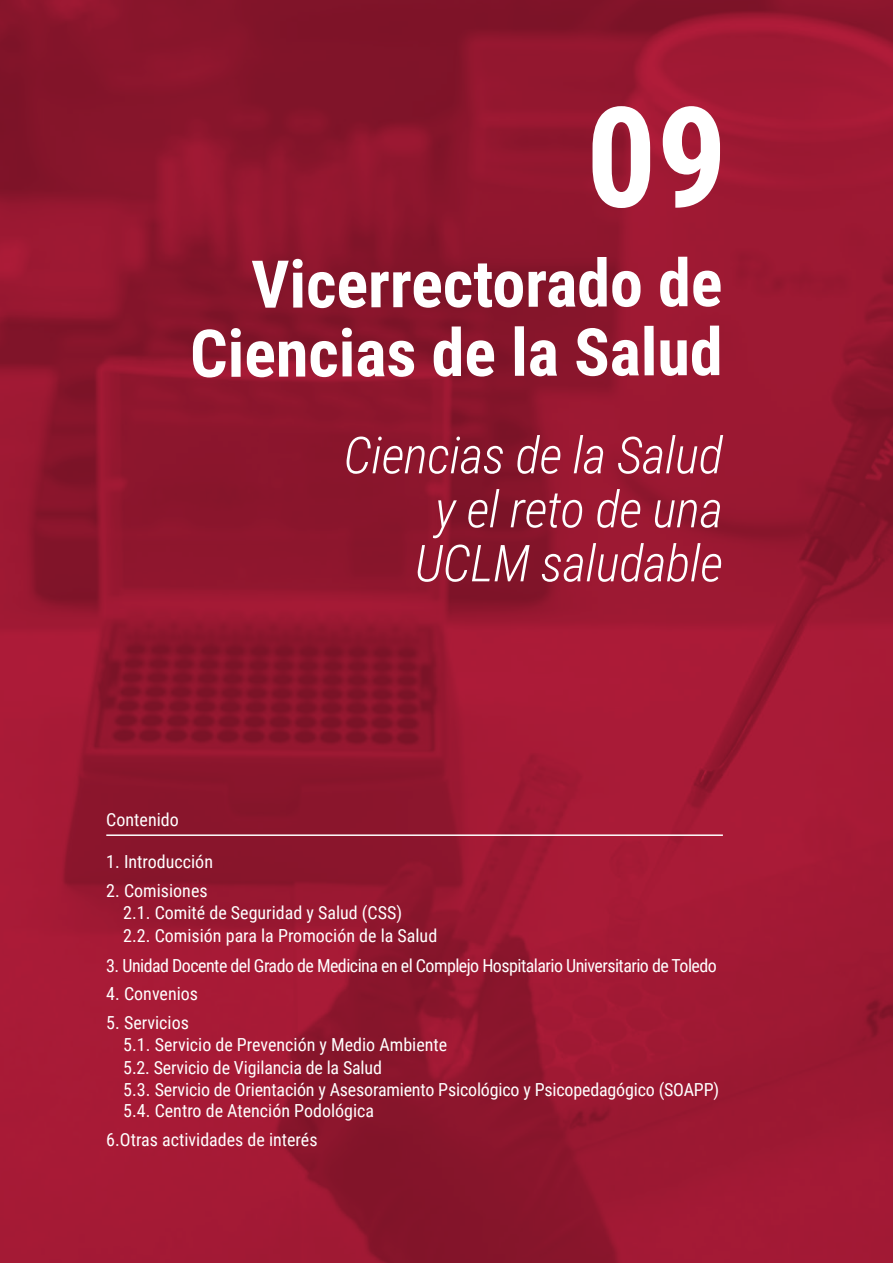
<style>
.page{position:relative;width:893px;height:1263px;background:#fff}
.page>*{position:absolute;margin:0;border:0;box-sizing:border-box;transform-origin:0 0}
.txt_corrido{font:700 139.5px "Roboto Condensed";color:#fff}
.txt_corrido-2{font:700 66px "Roboto Condensed";letter-spacing:-.005em;color:#fff}
.txt_corrido-3{font:italic 300 51px "Roboto Condensed";letter-spacing:-.01em;color:#fff}
.txt_corrido-4{font:18px "Roboto Condensed";letter-spacing:-.005em;color:#fff}
.txt_corrido-5{font:18px "Roboto Condensed";letter-spacing:-.03em;color:#fff}
</style>
<div class="page">
<img style="left:0;top:0;width:893px;height:1263px">
<hr style="left:106px;top:834px;width:617px;height:2px;background:#fff">
<p class="txt_corrido" style="left:586px;top:59px;width:143px">09</p>
<p class="txt_corrido-2" style="left:251px;top:237px;width:473px">Vicerrectorado de</p>
<p class="txt_corrido-2" style="left:190px;top:306px;width:534px">Ciencias de la Salud</p>
<p class="txt_corrido-3" style="left:344px;top:419px;width:381px">Ciencias de la Salud</p>
<p class="txt_corrido-3" style="left:435px;top:473px;width:290px">y el reto de una</p>
<p class="txt_corrido-3" style="left:415px;top:527px;width:310px">UCLM saludable</p>
<p class="txt_corrido-4" style="left:106px;top:807px;width:74px">Contenido</p>
<p class="txt_corrido-4" style="left:106px;top:849px;width:108px">1. Introducción</p>
<p class="txt_corrido-4" style="left:106px;top:878px;width:103px">2. Comisiones</p>
<p class="txt_corrido-4" style="left:123px;top:900px;width:280px">2.1. Comité de Seguridad y Salud (CSS)</p>
<p class="txt_corrido-4" style="left:123px;top:923px;width:315px">2.2. Comisión para la Promoción de la Salud</p>
<p class="txt_corrido-5" style="left:106px;top:953px;width:612px">3. Unidad Docente del Grado de Medicina en el Complejo Hospitalario Universitario de Toledo</p>
<p class="txt_corrido-4" style="left:106px;top:981px;width:93px">4. Convenios</p>
<p class="txt_corrido-4" style="left:106px;top:1010px;width:84px">5. Servicios</p>
<p class="txt_corrido-4" style="left:123px;top:1032px;width:325px">5.1. Servicio de Prevención y Medio Ambiente</p>
<p class="txt_corrido-4" style="left:123px;top:1055px;width:260px">5.2. Servicio de Vigilancia de la Salud</p>
<p class="txt_corrido-4" style="left:123px;top:1077px;width:597px">5.3. Servicio de Orientación y Asesoramiento Psicológico y Psicopedagógico (SOAPP)</p>
<p class="txt_corrido-4" style="left:123px;top:1098px;width:252px">5.4. Centro de Atención Podológica</p>
<p class="txt_corrido-4" style="left:106px;top:1127px;width:213px">6.Otras actividades de interés</p>
</div>
